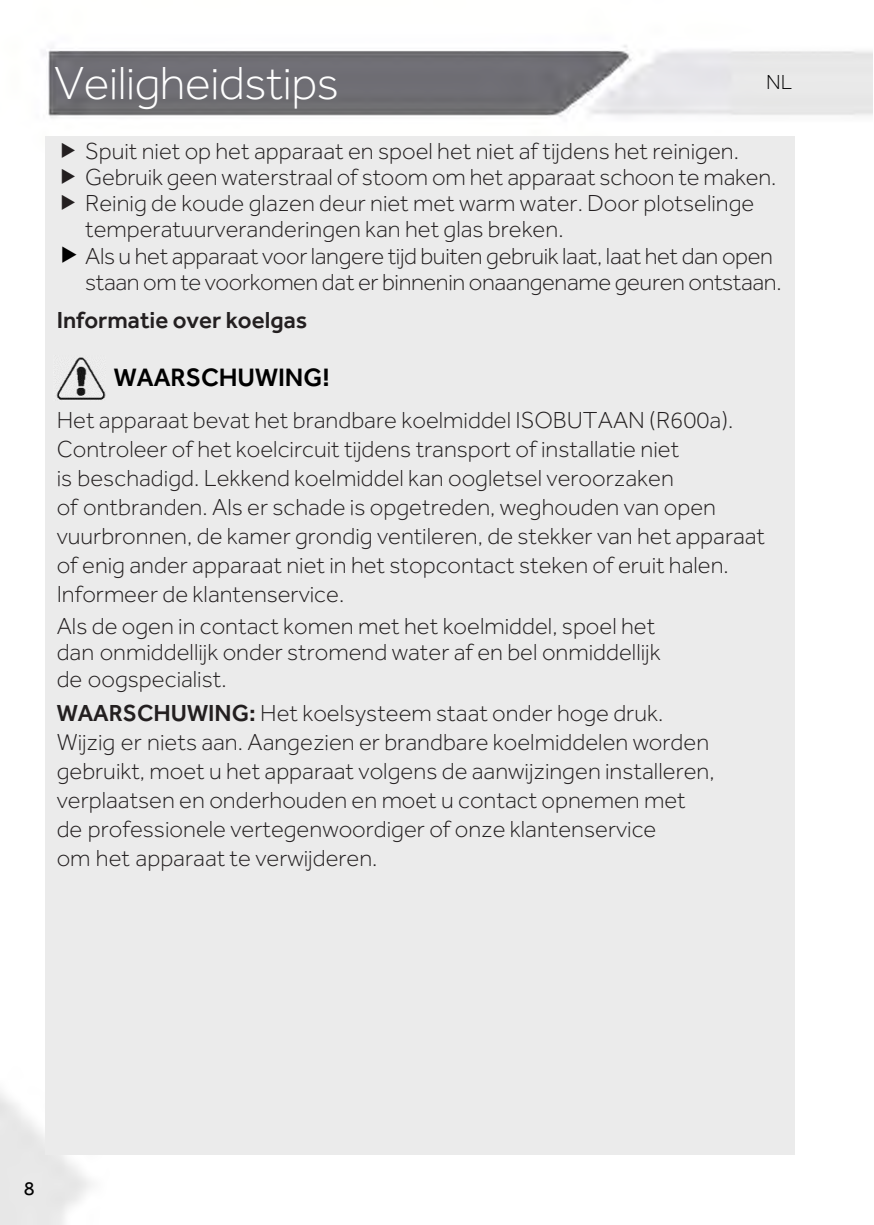
<style>
.page{position:relative;width:874px;height:1225px;background:#fff}
.page>*{position:absolute;margin:0;border:0;box-sizing:border-box;transform-origin:0 0}
.t1{font:300 48px "Effra";letter-spacing:-.01em;color:#fff}
.t2{font:500 26px "Effra";color:#000}
.t3{font:300 24px/29px "Effra";color:#231f20}
.t4{font:500 24px "Effra";color:#231f20}
.t5{font:300 21px "Effra";color:#000}
.s1{font-weight:500}
</style>
<div class="page">
<img style="left:0;top:45px;width:872px;height:1179px">
<div style="left:45px;top:136px;width:749px;height:215px;background:#ebebeb"></div>
<div style="left:45px;top:351px;width:69px;height:51px;background:#ebebeb"></div>
<div style="left:114px;top:351px;width:680px;height:51px;background:#ebebeb"></div>
<div style="left:45px;top:402px;width:749px;height:752px;background:#ebebeb"></div>
<img style="left:56px;top:357px;width:49px;height:43px">
<svg style="left:25px;top:1181px;width:9px;height:14px"></svg>
<h1 class="t1" style="left:54px;top:56px;width:286px">Veiligheidstips</h1>
<p class="t5" style="left:765px;top:70px;width:27px">NL</p>
<p class="t3" style="left:85px;top:138px;width:697px;line-height:26.2px">Spuit niet op het apparaat en spoel het niet af tijdens het reinigen.<br>Gebruik geen waterstraal of stoom om het apparaat schoon te maken.<br>Reinig de koude glazen deur niet met warm water. Door plotselinge temperatuurveranderingen kan het glas breken.<br>Als u het apparaat voor langere tijd buiten gebruik laat, laat het dan open staan om te voorkomen dat er binnenin onaangename geuren ontstaan.</p>
<p class="t4" style="left:57px;top:306px;width:252px">Informatie over koelgas</p>
<p class="t2" style="left:114px;top:362px;width:217px">WAARSCHUWING!</p>
<p class="t3" style="left:57px;top:405px;width:709px">Het apparaat bevat het brandbare koelmiddel ISOBUTAAN (R600a).<br>Controleer of het koelcircuit tijdens transport of installatie niet<br>is beschadigd. Lekkend koelmiddel kan oogletsel veroorzaken<br>of ontbranden. Als er schade is opgetreden, weghouden van open vuurbronnen, de kamer grondig ventileren, de stekker van het apparaat of enig ander apparaat niet in het stopcontact steken of eruit halen.<br>Informeer de klantenservice.</p>
<p class="t3" style="left:57px;top:613px;width:605px;line-height:26.2px">Als de ogen in contact komen met het koelmiddel, spoel het dan onmiddellijk onder stromend water af en bel onmiddellijk de oogspecialist.</p>
<p class="t3" style="left:57px;top:699px;width:659px"><span class="s1">WAARSCHUWING:</span> Het koelsysteem staat onder hoge druk.<br>Wijzig er niets aan. Aangezien er brandbare koelmiddelen worden gebruikt, moet u het apparaat volgens de aanwijzingen installeren, verplaatsen en onderhouden en moet u contact opnemen met de professionele vertegenwoordiger of onze klantenservice<br>om het apparaat te verwijderen.</p>
</div>
